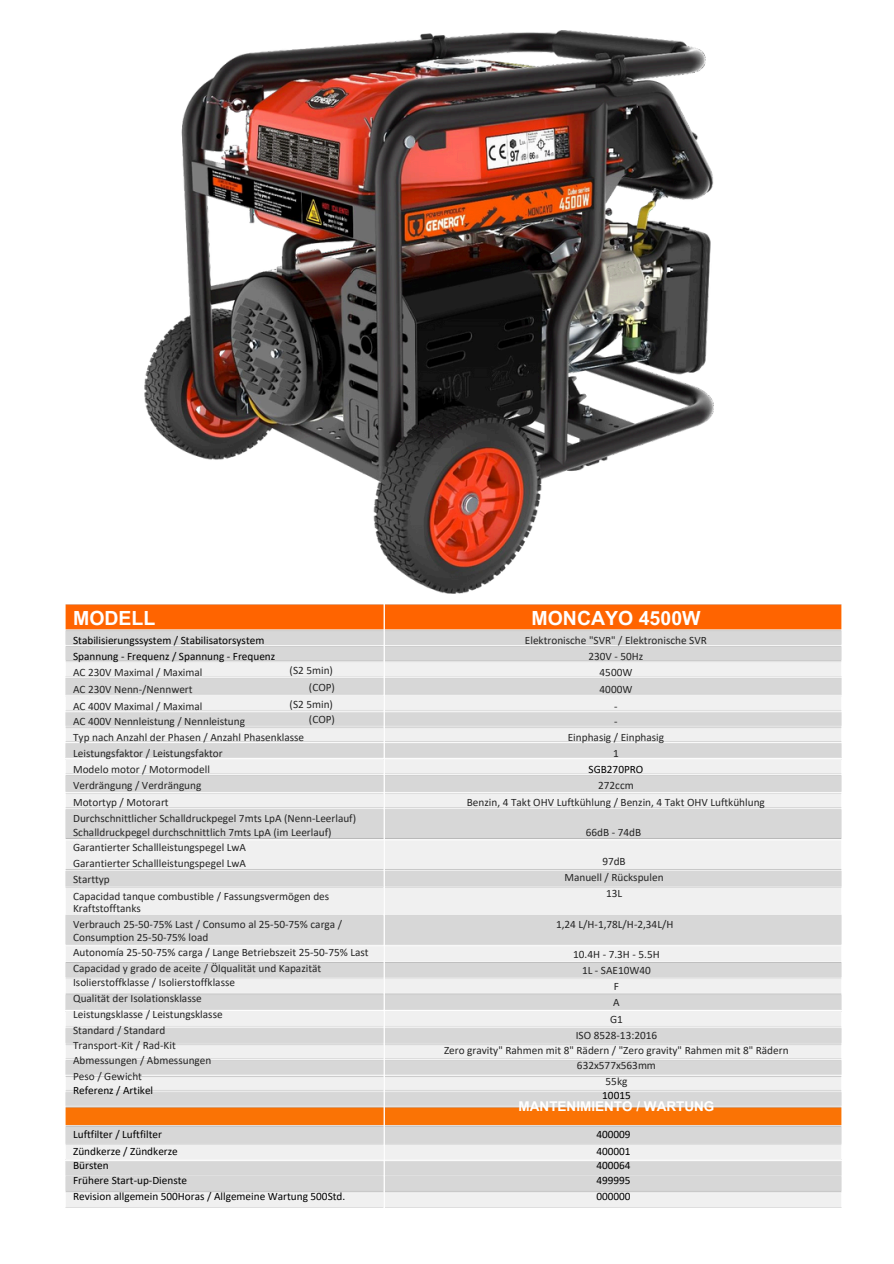
<style>
.page{position:relative;width:894px;height:1264px;background:#fff}
.page>*{position:absolute;margin:0;border:0;box-sizing:border-box;transform-origin:0 0}
.t1{font:700 19.5px "Arial MT Pro";color:#fff}
.t2{font:700 13.5px "Arial MT Pro";color:#fff}
.t3{font:11.25px/15.8px "Calibri";color:#252525;text-align:center}
.t4{font:11.25px/15.8px "Calibri";color:#000}
.s1{color:#252525}
.s2{color:#000}
</style>
<div class="page">
<img style="left:65px;top:604px;width:777px;height:604px">
<img style="left:144px;top:30px;width:569px;height:564px">
<p class="t1" style="left:73px;top:611px;width:84px">MODELL</p>
<p class="t4" style="left:73px;top:633px;width:204px">Stabilisierungssystem / Stabilisatorsystem<br>Spannung - Frequenz / Spannung - Frequenz<br><span class="s1">AC 230V Maximal / Maximal</span></p>
<p class="t3" style="left:73px;top:681px;width:131px;line-height:16.8px;text-align:left">AC 230V Nenn-/Nennwert<br>AC 400V Maximal / Maximal</p>
<p class="t3" style="left:73px;top:714px;width:232px;text-align:left">AC 400V Nennleistung / Nennleistung<br>Typ nach Anzahl der Phasen / Anzahl Phasenklasse Leistungsfaktor / Leistungsfaktor<br>Modelo motor / Motormodell</p>
<p class="t3" style="left:73px;top:778px;width:130px">Verdrängung / Verdrängung</p>
<p class="t3" style="left:73px;top:795px;width:97px">Motortyp / Motorart</p>
<p class="t3" style="left:73px;top:811px;width:284px">Durchschnittlicher Schalldruckpegel 7mts LpA (Nenn-Leerlauf)</p>
<p class="t3" style="left:73px;top:825px;width:260px">Schalldruckpegel durchschnittlich 7mts LpA (im Leerlauf)</p>
<p class="t3" style="left:73px;top:840px;width:174px">Garantierter Schallleistungspegel LwA</p>
<p class="t3" style="left:73px;top:856px;width:174px">Garantierter Schallleistungspegel LwA</p>
<p class="t3" style="left:73px;top:872px;width:38px">Starttyp</p>
<p class="t3" style="left:73px;top:889px;width:258px">Capacidad tanque combustible / Fassungsvermögen des</p>
<p class="t3" style="left:73px;top:901px;width:69px">Kraftstofftanks</p>
<p class="t3" style="left:73px;top:917px;width:270px">Verbrauch 25-50-75% Last / Consumo al 25-50-75% carga /</p>
<p class="t3" style="left:73px;top:930px;width:137px">Consumption 25-50-75% load</p>
<p class="t3" style="left:73px;top:945px;width:297px">Autonomía 25-50-75% carga / Lange Betriebszeit 25-50-75% Last</p>
<p class="t3" style="left:73px;top:961px;width:249px">Capacidad y grado de aceite / Ölqualität und Kapazität</p>
<p class="t3" style="left:73px;top:975px;width:163px">Isolierstoffklasse / Isolierstoffklasse</p>
<p class="t3" style="left:73px;top:991px;width:130px">Qualität der Isolationsklasse</p>
<p class="t3" style="left:73px;top:1007px;width:151px">Leistungsklasse / Leistungsklasse</p>
<p class="t3" style="left:73px;top:1023px;width:94px">Standard / Standard</p>
<p class="t3" style="left:73px;top:1038px;width:104px">Transport-Kit / Rad-Kit</p>
<p class="t3" style="left:73px;top:1053px;width:140px">Abmessungen / Abmessungen</p>
<p class="t3" style="left:73px;top:1069px;width:70px">Peso / Gewicht</p>
<p class="t4" style="left:73px;top:1083px;width:82px">Referenz / Artikel</p>
<p class="t3" style="left:289px;top:663px;width:45px">(S2 5min)</p>
<p class="t3" style="left:309px;top:680px;width:28px">(COP)</p>
<p class="t3" style="left:289px;top:697px;width:45px">(S2 5min)</p>
<p class="t3" style="left:309px;top:712px;width:28px">(COP)</p>
<p class="t4" style="left:73px;top:1126px;width:106px;line-height:16.8px">Luftfilter / Luftfilter<br>Zündkerze / Zündkerze</p>
<p class="t4" style="left:73px;top:1158px;width:37px">Bürsten</p>
<p class="t4" style="left:73px;top:1173px;width:115px">Frühere Start-up-Dienste</p>
<p class="t4" style="left:73px;top:1189px;width:274px">Revision allgemein 500Horas / Allgemeine Wartung 500Std.</p>
<p class="t1" style="left:531px;top:611px;width:170px">MONCAYO 4500W</p>
<p class="t3" style="left:525px;top:633px;width:183px">Elektronische "SVR" / Elektronische SVR<br>230V - 50Hz<br>4500W</p>
<p class="t3" style="left:599px;top:681px;width:34px;line-height:16.8px">4000W -</p>
<h1 class="t3" style="left:567px;top:714px;width:98px">-<br>Einphasig / Einphasig<br>1<br><span class="s2">SGB270PRO</span></h1>
<p class="t3" style="left:598px;top:778px;width:37px">272ccm</p>
<h1 class="t3" style="left:466px;top:795px;width:299px">Benzin, 4 Takt OHV Luftkühlung / Benzin, 4 Takt OHV Luftkühlung</h1>
<h1 class="t3" style="left:585px;top:825px;width:57px">66dB - 74dB</h1>
<p class="t3" style="left:564px;top:854px;width:101px">97dB<br>Manuell / Rückspulen<br>13L</p>
<p class="t3" style="left:556px;top:917px;width:119px">1,24 L/H-1,78L/H-2,34L/H</p>
<p class="t3" style="left:573px;top:946px;width:88px">10.4H - 7.3H - 5.5H</p>
<p class="t3" style="left:582px;top:963px;width:70px">1L - SAE10W40</p>
<p class="t3" style="left:613px;top:979px;width:7px">F</p>
<p class="t3" style="left:613px;top:995px;width:8px">A</p>
<p class="t3" style="left:610px;top:1012px;width:14px">G1</p>
<p class="t3" style="left:575px;top:1027px;width:83px">ISO 8528-13:2016</p>
<p class="t3" style="left:444px;top:1043px;width:346px">Zero gravity" Rahmen mit 8" Rädern / "Zero gravity" Rahmen mit 8" Rädern</p>
<p class="t3" style="left:576px;top:1058px;width:80px">632x577x563mm</p>
<p class="t3" style="left:605px;top:1074px;width:23px">55kg</p>
<p class="t4" style="left:602px;top:1088px;width:30px">10015</p>
<p class="t2" style="left:518px;top:1100px;width:197px">MANTENIMIENTO / WARTUNG</p>
<p class="t4" style="left:596px;top:1126px;width:36px;line-height:16.8px">400009<br>400001</p>
<p class="t4" style="left:596px;top:1158px;width:36px">400064</p>
<p class="t4" style="left:596px;top:1173px;width:36px">499995</p>
<p class="t4" style="left:596px;top:1189px;width:36px">000000</p>
</div>
